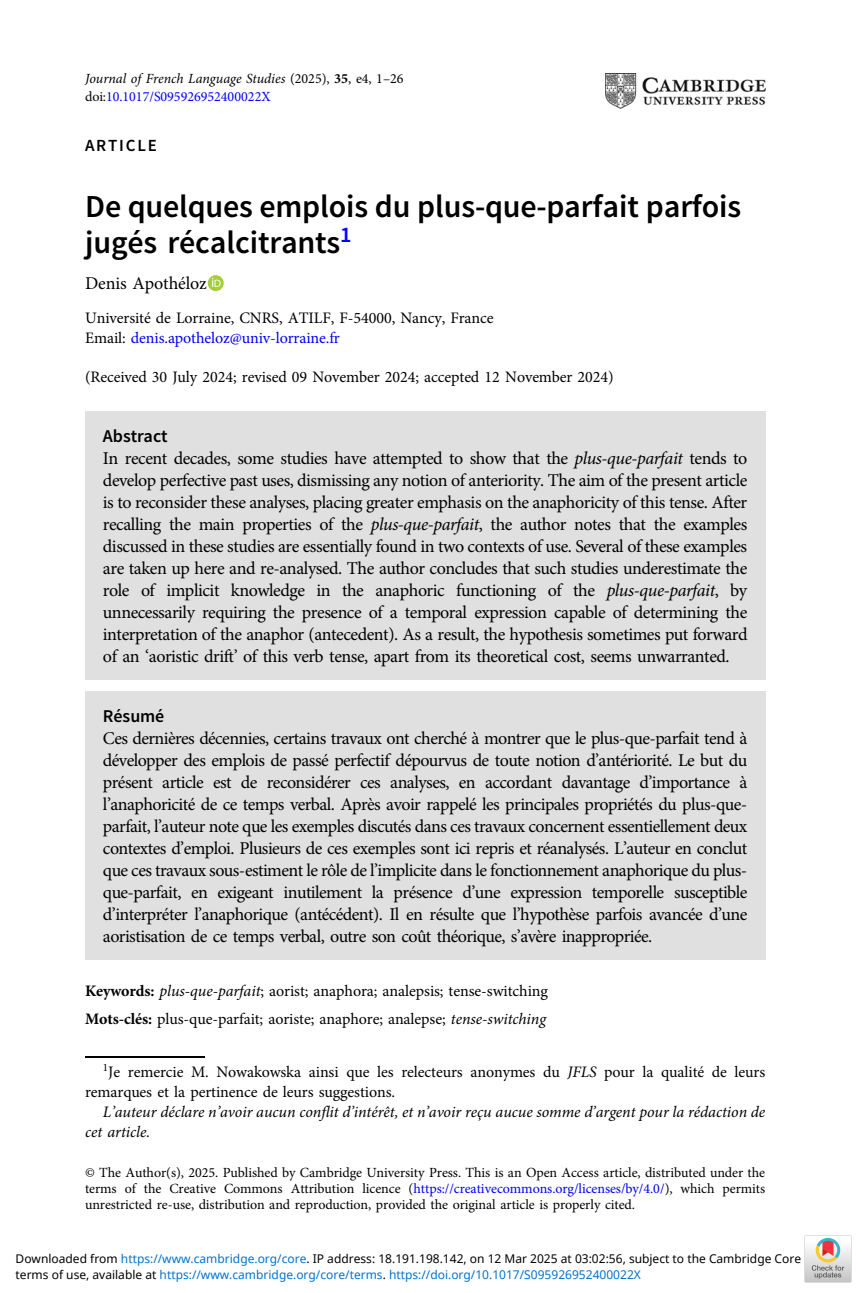
<style>
.page{position:relative;width:862px;height:1293px;background:#fff}
.page>*{position:absolute;margin:0;border:0;box-sizing:border-box;transform-origin:0 0}
.t1{font:32px/36px "Adv OT031 da 8 bf";color:#000}
.t2{font:18px/22px "Adv OT1 ef 757 c 0";letter-spacing:-.02em;color:#000;text-align:justify}
.t3{font:18px "Adv OT1 ef 757 c 0";color:#000}
.t4{font:18px "Adv OT031 da 8 bf";color:#000}
.t5{font:17px "Adv OT031 da 8 bf";letter-spacing:.11em;color:#000}
.t6{font:16px/20px "Adv OT1 ef 757 c 0";color:#000}
.t7{font:16px/20px "Adv OT7 d 6 df 7 ab.I";color:#000}
.t8{font:14px/16px "Adv OT1 ef 757 c 0";color:#000;text-align:justify}
.t9{font:14px "Adv OT7 d 6 df 7 ab.I";color:#000}
.t10{font:14px "Adv OT1 ef 757 c 0";color:#00f}
.t11{font:12px "Noto Sans";color:#000}
.t12{font:12px "Noto Sans";color:#0172cf}
.s1{font-family:"Adv OT1 ef 757 c 0"}
.s2{font-family:"Adv O Tb 65 e 897 d.B"}
.s3{color:#000}
.s4{color:#00f}
.s5{font-family:"Adv OT7 d 6 df 7 ab.I"}
.s6{font-style:inherit}
.s7{color:#0172cf}
</style>
<div class="page">
<div style="left:208px;top:275px;width:16px;height:16px;background:#a6ce39;border-radius:50%"></div>
<svg style="left:212px;top:278px;width:9px;height:9px"></svg>
<div style="left:85px;top:411px;width:680px;height:268px;background:#e0e0e0"></div>
<div style="left:85px;top:691px;width:680px;height:268px;background:#e0e0e0"></div>
<hr style="left:85px;top:1056px;width:120px;height:1px;background:#000">
<img style="left:605px;top:73px;width:160px;height:36px">
<img style="left:804px;top:1235px;width:48px;height:48px">
<p class="t9" style="left:85px;top:73px;width:320px">Journal of French Language Studies <span class="s1">(2025),</span> <span class="s2">35</span><span class="s1">, e4, 1</span><span class="s1">–</span><span class="s1">26</span></p>
<p class="t10" style="left:85px;top:91px;width:187px"><span class="s3">doi:</span>10.1017/S095926952400022X</p>
<p class="t5" style="left:85px;top:139px;width:73px">ARTICLE</p>
<h1 class="t1" style="left:85px;top:191px;width:658px">De quelques emplois du plus-que-parfait parfois jugés récalcitrants<sup>1</sup></h1>
<p class="t3" style="left:85px;top:277px;width:123px">Denis Apothéloz</p>
<p class="t6" style="left:85px;top:310px;width:410px">Université de Lorraine, CNRS, ATILF, F-54000, Nancy, France<br>Email: <span class="s4">denis.apotheloz@univ-lorraine.fr</span></p>
<p class="t6" style="left:85px;top:368px;width:530px">(Received 30 July 2024; revised 09 November 2024; accepted 12 November 2024)</p>
<p class="t4" style="left:103px;top:429px;width:66px">Abstract</p>
<p class="t2" style="left:103px;top:448px;width:646px">In recent decades, some studies have attempted to show that the <span class="s5">plus-que-parfait</span> tends to develop perfective past uses, dismissing any notion of anteriority. The aim of the present article is to reconsider these analyses, placing greater emphasis on the anaphoricity of this tense. After recalling the main properties of the <span class="s5">plus-que-parfait</span>, the author notes that the examples discussed in these studies are essentially found in two contexts of use. Several of these examples are taken up here and re-analysed. The author concludes that such studies underestimate the role of implicit knowledge in the anaphoric functioning of the <span class="s5">plus-que-parfait</span>, by unnecessarily requiring the presence of a temporal expression capable of determining the interpretation of the anaphor (antecedent). As a result, the hypothesis sometimes put forward of an <span class="s6">‘</span>aoristic drift<span class="s6">’</span> of this verb tense, apart from its theoretical cost, seems unwarranted.</p>
<p class="t4" style="left:103px;top:709px;width:63px">Résumé</p>
<p class="t2" style="left:103px;top:728px;width:646px">Ces dernières décennies, certains travaux ont cherché à montrer que le plus-que-parfait tend à développer des emplois de passé perfectif dépourvus de toute notion d<span class="s6">’</span>antériorité. Le but du présent article est de reconsidérer ces analyses, en accordant davantage d<span class="s6">’</span>importance à l<span class="s6">’</span>anaphoricité de ce temps verbal. Après avoir rappelé les principales propriétés du plus-que&shy;parfait, l<span class="s6">’</span>auteur note que les exemples discutés dans ces travaux concernent essentiellement deux contextes d<span class="s6">’</span>emploi. Plusieurs de ces exemples sont ici repris et réanalysés. L<span class="s6">’</span>auteur en conclut que ces travaux sous-estiment le rôle de l<span class="s6">’</span>implicite dans le fonctionnement anaphorique du plus&shy;que-parfait, en exigeant inutilement la présence d<span class="s6">’</span>une expression temporelle susceptible d<span class="s6">’</span>interpréter l<span class="s6">’</span>anaphorique (antécédent). Il en résulte que l<span class="s6">’</span>hypothèse parfois avancée d<span class="s6">’</span>une aoristisation de ce temps verbal, outre son coût théorique, s<span class="s6">’</span>avère inappropriée.</p>
<p class="t6" style="left:85px;top:978px;width:464px;line-height:28.2px"><span class="s2">Keywords:</span> <span class="s5">plus-que-parfait</span>; aorist; anaphora; analepsis; tense-switching<br><span class="s2">Mots-clés:</span> plus-que-parfait; aoriste; anaphore; analepse; <span class="s5">tense-switching</span></p>
<p class="t6" style="left:85px;top:1063px;width:681px;text-indent:18px"><sup>1</sup>Je remercie M. Nowakowska ainsi que les relecteurs anonymes du <span class="s5">JFLS</span> pour la qualité de leurs remarques et la pertinence de leurs suggestions.</p>
<p class="t7" style="left:85px;top:1103px;width:682px;text-indent:18px">L<span class="s6">’</span>auteur déclare n<span class="s6">’</span>avoir aucun conflit d<span class="s6">’</span>intérêt, et n<span class="s6">’</span>avoir reçu aucue somme d<span class="s6">’</span>argent pour la rédaction de cet article.</p>
<p class="t8" style="left:85px;top:1166px;width:681px">© The Author(s), 2025. Published by Cambridge University Press. This is an Open Access article, distributed under the terms of the Creative Commons Attribution licence (<span class="s4">https://creativecommons.org/licenses/by/4.0/</span>), which permits unrestricted re-use, distribution and reproduction, provided the original article is properly cited.</p>
<p class="t11" style="left:16px;top:1250px;width:787px">Downloaded from <span class="s7">https://www.cambridge.org/core</span>. IP address: 18.191.198.142, on 12 Mar 2025 at 03:02:56, subject to the Cambridge Core</p>
<p class="t12" style="left:16px;top:1266px;width:627px"><span class="s3">terms of use, available at</span> https://www.cambridge.org/core/terms<span class="s3">.</span> https://doi.org/10.1017/S095926952400022X</p>
</div>
